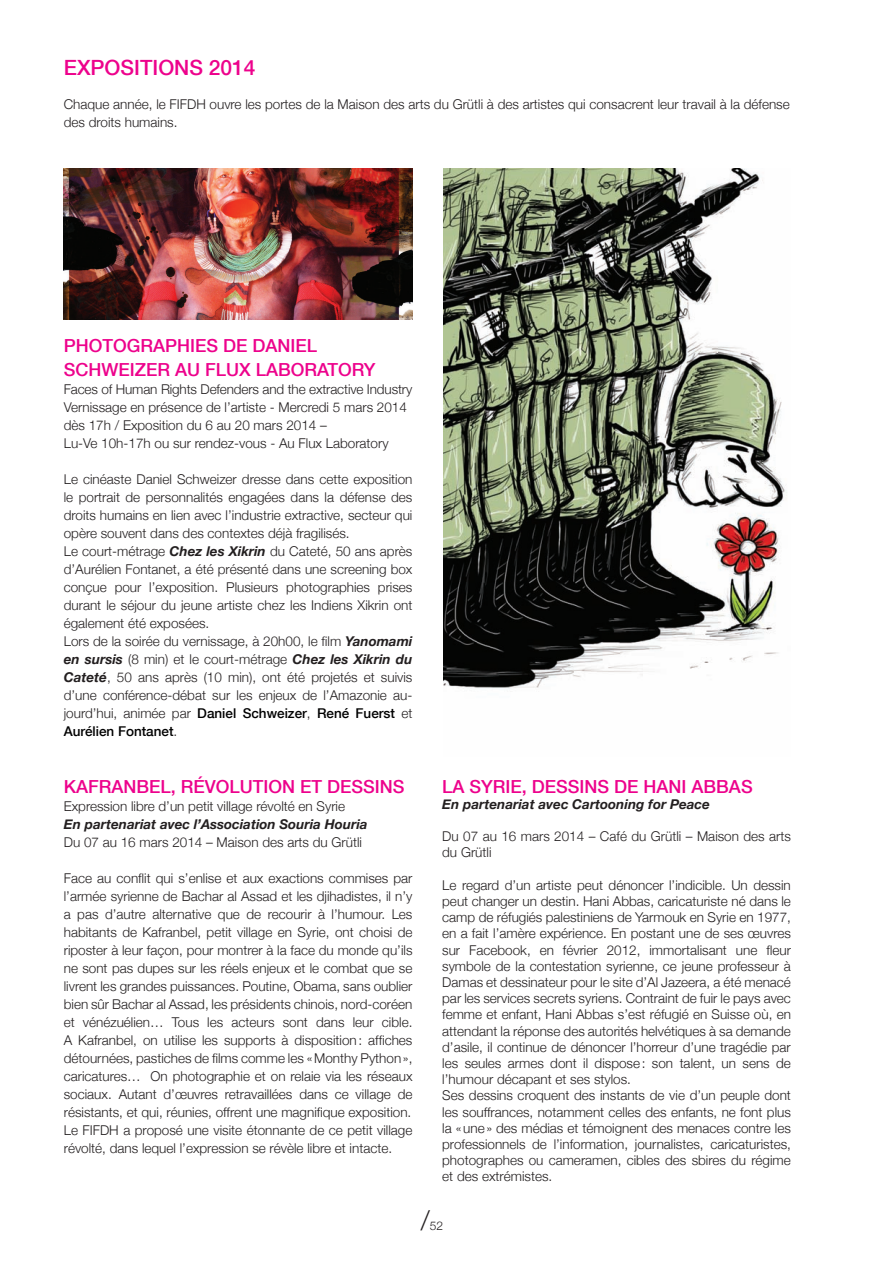
<style>
.page{position:relative;width:893px;height:1263px;background:#fff}
.page>*{position:absolute;margin:0;border:0;box-sizing:border-box;transform-origin:0 0}
.t1{font:300 27px "Helvetica Neue";color:#231f20}
.t2{font:500 21px "Helvetica Neue";color:#ed028c}
.t3{font:500 18px/24px "Helvetica Neue";color:#ed028c}
.t4{font:300 13.5px/18px "Helvetica Neue";color:#231f20}
.t5{font:italic 700 13.5px "Helvetica Neue";color:#231f20}
.t6{font:300 12px "Helvetica Neue";color:#231f20}
.s1{font-weight:700;font-style:italic}
.s2{font-weight:500;color:#000}
</style>
<div class="page">
<img style="left:64px;top:169px;width:348px;height:151px">
<img style="left:444px;top:169px;width:343px;height:520px">
<h2 class="t2" style="left:64px;top:51px;width:193px">EXPOSITIONS 2014</h2>
<p class="t4" style="left:64px;top:95px;width:727px">Chaque année, le FIFDH ouvre les portes de la Maison des arts du Grütli à des artistes qui consacrent leur travail à la défense des droits humains.</p>
<h3 class="t3" style="left:64px;top:332px;width:313px">PHOTOGRAPHIES DE DANIEL<br>SCHWEIZER AU FLUX LABORATORY</h3>
<p class="t4" style="left:64px;top:379px;width:350px">Faces of Human Rights Defenders and the extractive Industry Vernissage en présence de l’artiste - Mercredi 5 mars 2014 dès 17h / Exposition du 6 au 20 mars 2014 –<br>Lu-Ve 10h-17h ou sur rendez-vous - Au Flux Laboratory</p>
<p class="t4" style="left:64px;top:469px;width:350px">Le cinéaste Daniel Schweizer dresse dans cette exposition le portrait de personnalités engagées dans la défense des droits humains en lien avec l’industrie extractive, secteur qui opère souvent dans des contextes déjà fragilisés.<br>Le court-métrage <span class="s1">Chez les Xikrin</span> du Cateté, 50 ans après d’Aurélien Fontanet, a été présenté dans une screening box conçue pour l’exposition. Plusieurs photographies prises durant le séjour du jeune artiste chez les Indiens Xikrin ont également été exposées.<br>Lors de la soirée du vernissage, à 20h00, le film <span class="s1">Yanomami en sursis</span> (8 min) et le court-métrage <span class="s1">Chez les Xikrin du Cateté</span>, 50 ans après (10 min), ont été projetés et suivis d’une conférence-débat sur les enjeux de l’Amazonie au&shy;jourd’hui, animée par <span class="s2">Daniel Schweizer</span>, <span class="s2">René Fuerst</span> et <span class="s2">Aurélien Fontanet</span>.</p>
<h3 class="t3" style="left:64px;top:774px;width:342px">KAFRANBEL, RÉVOLUTION ET DESSINS</h3>
<p class="t4" style="left:64px;top:797px;width:283px">Expression libre d’un petit village révolté en Syrie</p>
<p class="t5" style="left:64px;top:814px;width:305px">En partenariat avec l’Association Souria Houria</p>
<p class="t4" style="left:64px;top:833px;width:300px">Du 07 au 16 mars 2014 – Maison des arts du Grütli</p>
<p class="t4" style="left:64px;top:869px;width:350px;text-align:justify">Face au conflit qui s’enlise et aux exactions commises par l’armée syrienne de Bachar al Assad et les djihadistes, il n’y a pas d’autre alternative que de recourir à l’humour. Les habitants de Kafranbel, petit village en Syrie, ont choisi de riposter à leur façon, pour montrer à la face du monde qu’ils ne sont pas dupes sur les réels enjeux et le combat que se livrent les grandes puissances. Poutine, Obama, sans oublier bien sûr Bachar al Assad, les présidents chinois, nord-coréen et vénézuélien… Tous les acteurs sont dans leur cible.<br>A Kafranbel, on utilise les supports à disposition: affiches détournées, pastiches de films comme les «Monthy Python», caricatures… On photographie et on relaie via les réseaux sociaux. Autant d’œuvres retravaillées dans ce village de résistants, et qui, réunies, offrent une magnifique exposition.<br>Le FIFDH a proposé une visite étonnante de ce petit village révolté, dans lequel l’expression se révèle libre et intacte.</p>
<h3 class="t3" style="left:442px;top:773px;width:312px">LA SYRIE, DESSINS DE HANI ABBAS</h3>
<p class="t5" style="left:442px;top:793px;width:269px">En partenariat avec Cartooning for Peace</p>
<p class="t4" style="left:442px;top:827px;width:350px;line-height:16.2px">Du 07 au 16 mars 2014 – Café du Grütli – Maison des arts du Grütli</p>
<p class="t4" style="left:442px;top:876px;width:350px;line-height:16.2px">Le regard d’un artiste peut dénoncer l’indicible. Un dessin peut changer un destin. Hani Abbas, caricaturiste né dans le camp de réfugiés palestiniens de Yarmouk en Syrie en 1977, en a fait l’amère expérience. En postant une de ses œuvres sur Facebook, en février 2012, immortalisant une fleur symbole de la contestation syrienne, ce jeune professeur à Damas et dessinateur pour le site d’Al Jazeera, a été menacé par les services secrets syriens. Contraint de fuir le pays avec femme et enfant, Hani Abbas s’est réfugié en Suisse où, en attendant la réponse des autorités helvétiques à sa demande d’asile, il continue de dénoncer l’horreur d’une tragédie par les seules armes dont il dispose: son talent, un sens de l’humour décapant et ses stylos.<br>Ses dessins croquent des instants de vie d’un peuple dont les souffrances, notamment celles des enfants, ne font plus la «une» des médias et témoignent des menaces contre les professionnels de l’information, journalistes, caricaturistes, photographes ou cameramen, cibles des sbires du régime et des extrémistes.</p>
<h1 class="t1" style="left:421px;top:1198px;width:10px">/</h1>
<p class="t6" style="left:430px;top:1215px;width:15px">52</p>
</div>
